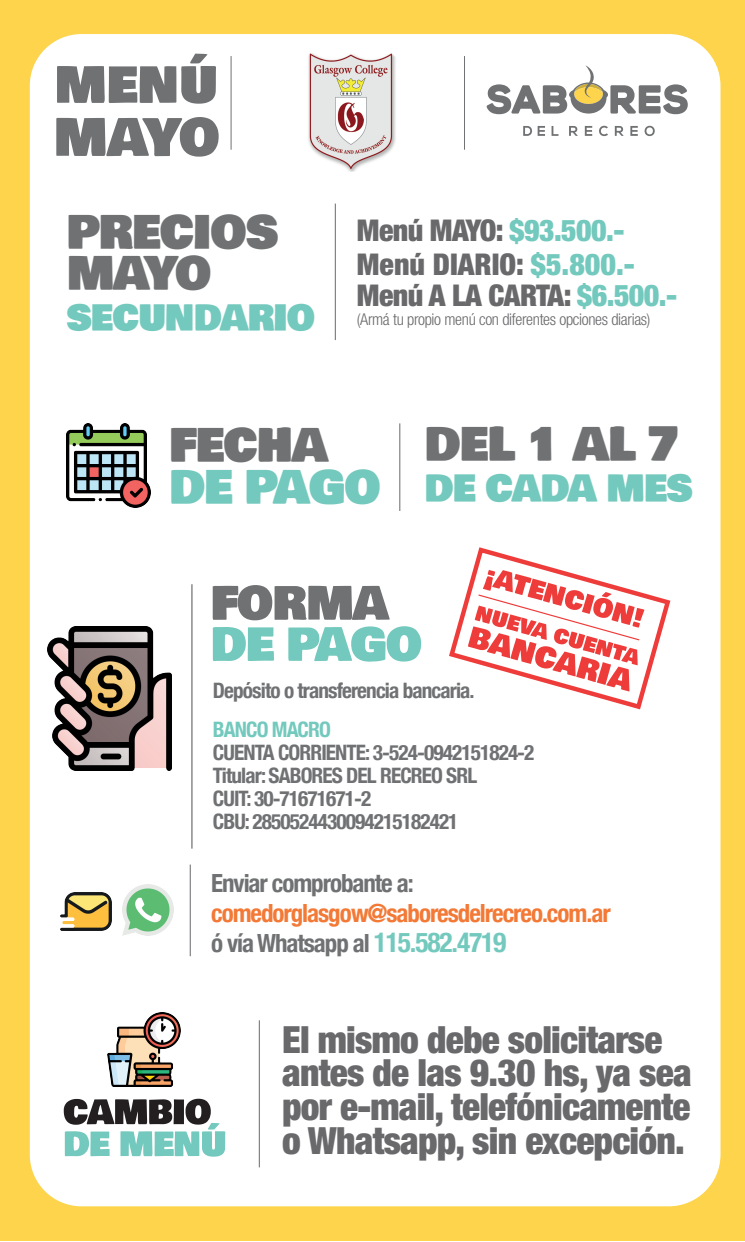
<style>
.page{position:relative;width:745px;height:1242px;background:#fff}
.page>*{position:absolute;margin:0;border:0;box-sizing:border-box;transform-origin:0 0}
.t1{font:45px/41.1px "Bowlby One SC";letter-spacing:-.02em;color:#6f7173}
.t2{font:45px "Bowlby One SC";letter-spacing:-.02em;color:#73c9bd}
.t3{font:900 condensed 37.5px/33.6px "Helvetica Neue";letter-spacing:-.02em;color:#69696c}
.t4{font:36.25px "Bowlby One SC";letter-spacing:-.02em;color:#73c9bd}
.t5{font:35px "Bowlby One SC";letter-spacing:-.02em;color:#73c9bd}
.t6{font:900 condensed 30px/34.1px "Helvetica Neue";color:#69696c}
.t7{font:900 condensed 30px "Helvetica Neue";letter-spacing:-.02em;color:#69696c}
.t8{font:700 condensed 25px/30px "Helvetica Neue";letter-spacing:-.04em;color:#f37936}
.t9{font:700 condensed 25px "Helvetica Neue";letter-spacing:-.04em;color:#6f7173}
.t10{font:700 condensed 21.25px/23px "Helvetica Neue";letter-spacing:-.04em;color:#6f7173}
.t11{font:700 condensed 21.25px "Helvetica Neue";letter-spacing:-.04em;color:#73c9bd}
.t12{font:300 condensed 16.25px "Helvetica Neue";letter-spacing:-.02em;color:#69696c}
.s1{color:#73c9bd}
.s2{color:#6f7173}
.s3{font-size:27.5px;color:#73c9bd}
</style>
<div class="page">
<div style="left:0;top:0;width:744px;height:1240px;background:#fdd44c"></div>
<div style="left:30px;top:34px;width:690px;height:1171px;background:#fff;border-radius:52px"></div>
<svg style="left:523px;top:126px;width:8px;height:10px"></svg>
<svg style="left:537px;top:126px;width:7px;height:10px"></svg>
<svg style="left:551px;top:126px;width:7px;height:10px"></svg>
<svg style="left:569px;top:126px;width:8px;height:10px"></svg>
<svg style="left:584px;top:126px;width:8px;height:10px"></svg>
<svg style="left:599px;top:126px;width:8px;height:10px"></svg>
<svg style="left:614px;top:126px;width:9px;height:10px"></svg>
<svg style="left:630px;top:126px;width:7px;height:10px"></svg>
<svg style="left:644px;top:126px;width:10px;height:10px"></svg>
<svg style="left:486px;top:65px;width:201px;height:49px"></svg>
<hr style="left:230px;top:56px;width:1px;height:94px;background:#6f7173">
<hr style="left:463px;top:56px;width:1px;height:94px;background:#6f7173">
<hr style="left:334px;top:203px;width:1px;height:137px;background:#69696c">
<hr style="left:399px;top:423px;width:1px;height:88px;background:#69696c">
<hr style="left:190px;top:864px;width:1px;height:92px;background:#69696c">
<hr style="left:259px;top:1020px;width:1px;height:147px;background:#69696c">
<img style="left:67px;top:424px;width:83px;height:83px">
<img style="left:61px;top:892px;width:50px;height:38px">
<img style="left:122px;top:884px;width:51px;height:51px">
<img style="left:107px;top:1012px;width:73px;height:74px">
<svg style="left:64px;top:1098px;width:161px;height:58px"></svg>
<img style="left:283px;top:39px;width:133px;height:133px;border-radius:66px">
<svg style="left:212px;top:585px;width:177px;height:35px"></svg>
<svg style="left:213px;top:627px;width:61px;height:34px"></svg>
<svg style="left:288px;top:626px;width:133px;height:35px"></svg>
<hr style="left:191px;top:584px;width:1px;height:264px;background:#69696c">
<img style="left:48px;top:626px;width:123px;height:144px">
<svg style="left:449px;top:547px;width:222px;height:163px"></svg>
<svg style="left:467px;top:570px;width:177px;height:121px"></svg>
<svg style="left:57px;top:54px;width:159px;height:50px"></svg>
<svg style="left:56px;top:117px;width:162px;height:40px"></svg>
<h1 class="t1" style="left:66px;top:212px;width:213px">PRECIOS<br>MAYO</h1>
<h3 class="t5" style="left:66px;top:292px;width:250px">SECUNDARIO</h3>
<h3 class="t6" style="left:357px;top:213px;width:279px">Menú MAYO: <span class="s1">$93.500.-<br></span>Menú DIARIO: <span class="s1">$5.800.-</span></h3>
<h3 class="t7" style="left:357px;top:277px;width:321px">Menú A LA CARTA: <span class="s1">$6.500.-</span></h3>
<p class="t12" style="left:357px;top:310px;width:295px">(Armá tu propio menú con diferentes opciones diarias)</p>
<h1 class="t1" style="left:169px;top:425px;width:160px">FECHA</h1>
<h1 class="t2" style="left:169px;top:453px;width:213px">DE PAGO</h1>
<h1 class="t1" style="left:424px;top:424px;width:256px">DEL 1 AL 7</h1>
<h3 class="t4" style="left:424px;top:461px;width:269px">DE CADA MES</h3>
<p class="t10" style="left:213px;top:678px;width:263px">Depósito o transferencia bancaria.</p>
<p class="t11" style="left:213px;top:716px;width:119px">BANCO MACRO</p>
<p class="t10" style="left:213px;top:740px;width:323px">CUENTA CORRIENTE: 3-524-0942151824-2<br>Titular: SABORES DEL RECREO SRL<br>CUIT: 30-71671671-2<br>CBU: 2850524430094215182421</p>
<p class="t9" style="left:211px;top:867px;width:204px">Enviar comprobante a:</p>
<p class="t8" style="left:211px;top:897px;width:401px">comedorglasgow@saboresdelrecreo.com.ar <span class="s2">ó vía Whatsapp al</span> <span class="s3">115.582.4719</span></p>
<h2 class="t3" style="left:282px;top:1021px;width:411px">El mismo debe solicitarse antes de las 9.30 hs, ya sea por e-mail, telefónicamente o Whatsapp, sin excepción.</h2>
</div>
